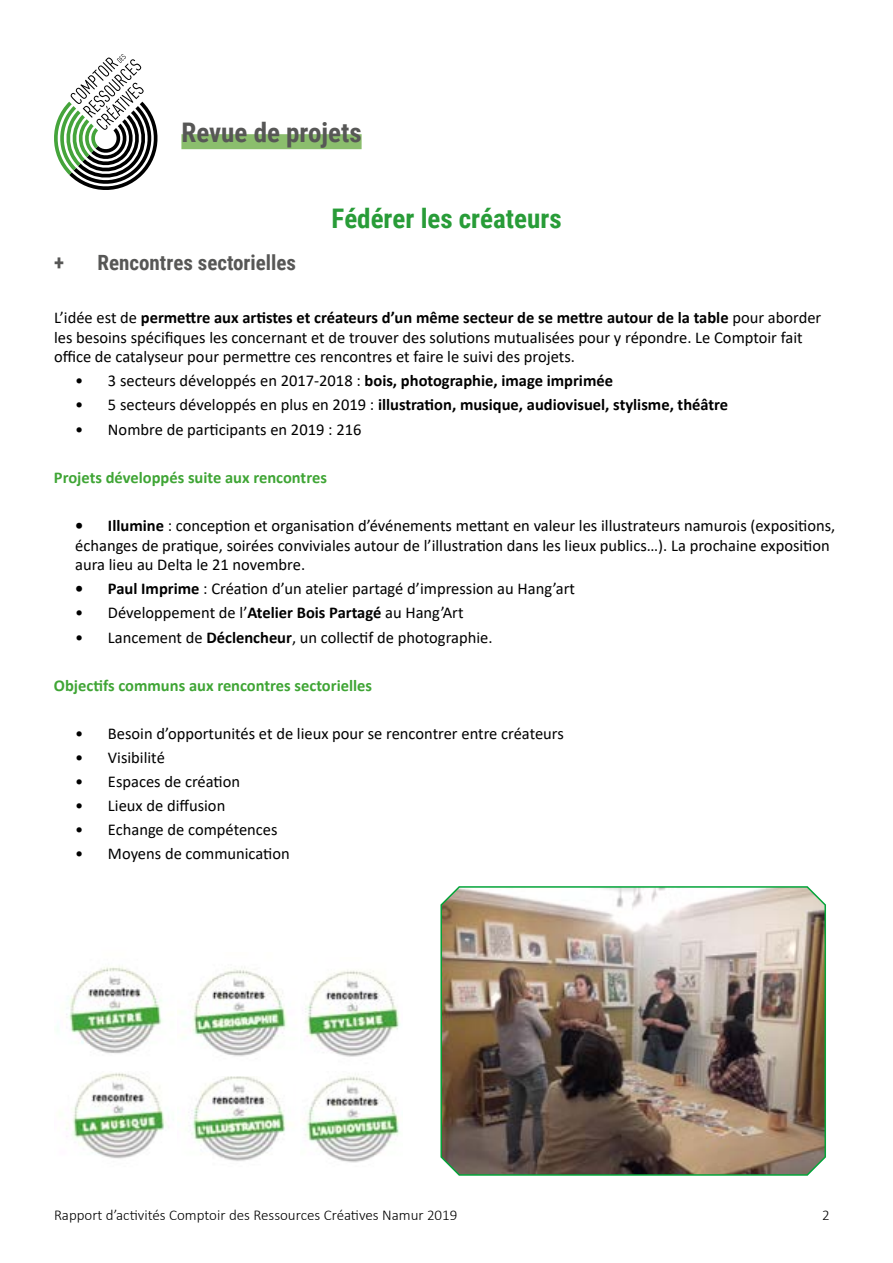
<style>
.page{position:relative;width:893px;height:1263px;background:#fff}
.page>*{position:absolute;margin:0;border:0;box-sizing:border-box;transform-origin:0 0}
.t1{font:700 27px "Roboto Condensed";color:#289c38}
.t2{font:700 27px "Roboto Condensed";color:#575756}
.t3{font:700 21px "Roboto Condensed";color:#575756}
.t4{font:16.5px/19.8px "Calibri";color:#000}
.t5{font:700 16.5px "Calibri";color:#000}
.t6{font:700 16.5px "Calibri";color:#3fa535}
.t7{font:300 15px "Calibri";color:#000}
.s1{font-weight:700}
.s2{font-weight:400}
</style>
<div class="page">
<svg style="left:54px;top:54px;width:103px;height:136px"></svg>
<div style="left:181px;top:134px;width:181px;height:15px;background:#8bbe6d"></div>
<img style="left:440px;top:886px;width:386px;height:290px">
<img style="left:305px;top:1074px;width:95px;height:89px">
<img style="left:66px;top:1073px;width:220px;height:88px">
<img style="left:302px;top:970px;width:98px;height:87px">
<img style="left:177px;top:967px;width:110px;height:108px">
<img style="left:57px;top:966px;width:106px;height:88px">
<h1 class="t2" style="left:181px;top:113px;width:182px">Revue de projets</h1>
<p class="t3" style="left:54px;top:248px;width:11px">+</p>
<p class="t3" style="left:97px;top:248px;width:200px">Rencontres sectorielles</p>
<h1 class="t1" style="left:331px;top:200px;width:232px">Fédérer les créateurs</h1>
<p class="t4" style="left:54px;top:307px;width:769px">L’idée est de <span class="s1">permettre aux artistes et créateurs d’un même secteur de se mettre autour de la table</span> pour aborder les besoins spécifiques les concernant et de trouver des solutions mutualisées pour y répondre. Le Comptoir fait office de catalyseur pour permettre ces rencontres et faire le suivi des projets.</p>
<p class="t4" style="left:75px;top:371px;width:539px">• 3 secteurs développés en 2017-2018 : <span class="s1">bois, photographie, image imprimée</span></p>
<p class="t5" style="left:75px;top:393px;width:654px"><span class="s2">• 5 secteurs développés en plus en 2019 :</span> illustration, musique, audiovisuel, stylisme, théâtre</p>
<p class="t4" style="left:75px;top:419px;width:288px">• Nombre de participants en 2019 : 216</p>
<p class="t6" style="left:54px;top:465px;width:274px">Projets développés suite aux rencontres</p>
<p class="t4" style="left:75px;top:515px;width:762px"><span class="s1">• Illumine</span> : conception et organisation d’événements mettant en valeur les illustrateurs namurois (expositions, échanges de pratique, soirées conviviales autour de l’illustration dans les lieux publics…). La prochaine exposition aura lieu au Delta le 21 novembre.</p>
<p class="t4" style="left:75px;top:579px;width:501px"><span class="s1">• Paul Imprime</span> : Création d’un atelier partagé d’impression au Hang’art</p>
<p class="t4" style="left:75px;top:603px;width:390px">• Développement de l’<span class="s1">Atelier Bois Partagé</span> au Hang’Art</p>
<p class="t4" style="left:75px;top:627px;width:419px">• Lancement de <span class="s1">Déclencheur</span>, un collectif de photographie.</p>
<p class="t6" style="left:54px;top:673px;width:320px">Objectifs communs aux rencontres sectorielles</p>
<p class="t4" style="left:75px;top:723px;width:490px">• Besoin d’opportunités et de lieux pour se rencontrer entre créateurs</p>
<p class="t4" style="left:75px;top:747px;width:91px">• Visibilité</p>
<p class="t4" style="left:75px;top:771px;width:166px">• Espaces de création</p>
<p class="t4" style="left:75px;top:795px;width:152px">• Lieux de diffusion</p>
<p class="t4" style="left:75px;top:819px;width:204px">• Echange de compétences</p>
<p class="t4" style="left:75px;top:843px;width:216px">• Moyens de communication</p>
<p class="t7" style="left:54px;top:1206px;width:405px">Rapport d’activités Comptoir des Ressources Créatives Namur 2019</p>
<p class="t7" style="left:822px;top:1206px;width:9px">2</p>
</div>
